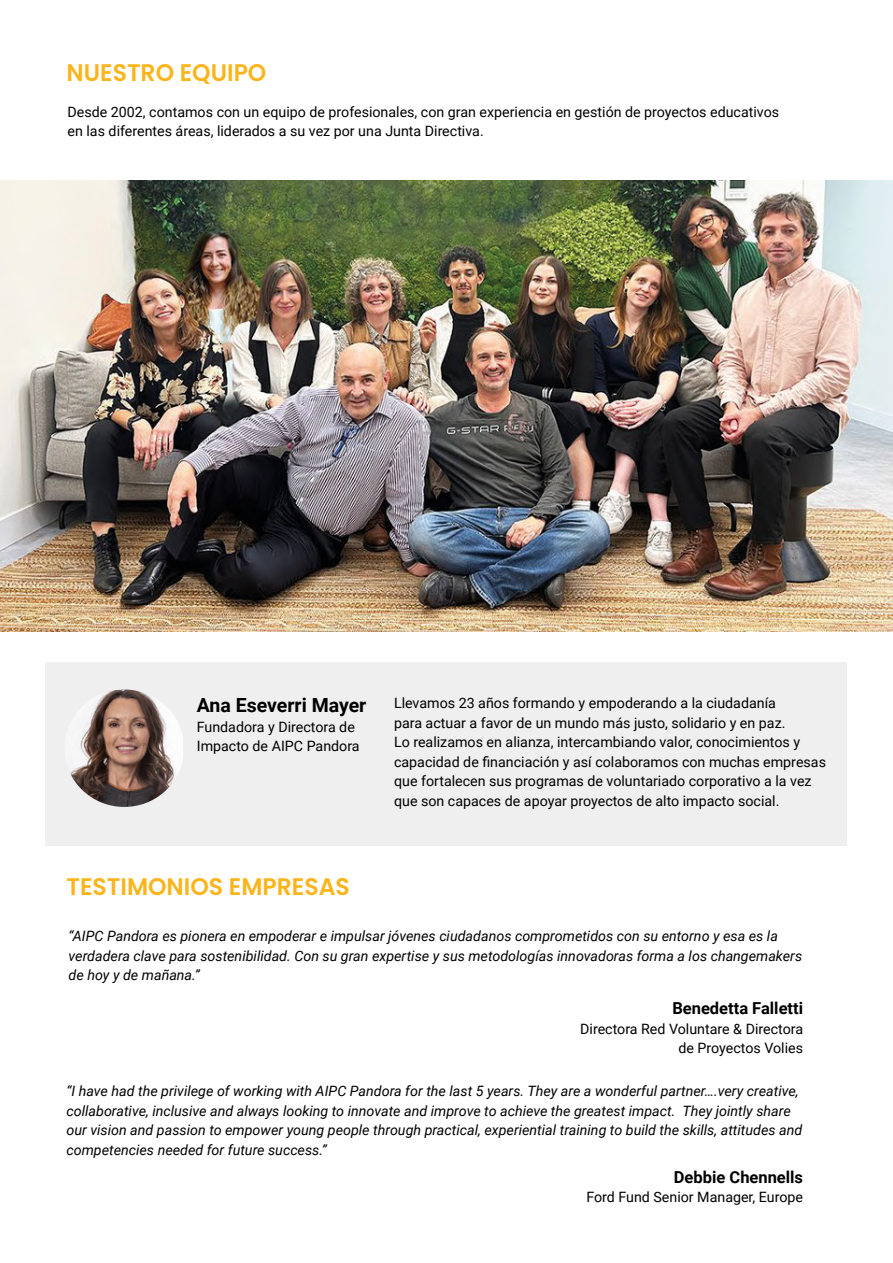
<style>
.page{position:relative;width:893px;height:1263px;background:#fff}
.page>*{position:absolute;margin:0;border:0;box-sizing:border-box;transform-origin:0 0}
.t1{font:600 24px "Poppins";color:#fab51d}
.t2{font:700 19.5px "Roboto";color:#000}
.t3{font:700 16.5px "Roboto";color:#000}
.t4{font:14.25px/19.5px "Roboto";color:#000}
.t5{font:italic 14.25px/19.5px "Roboto";color:#000}
</style>
<div class="page">
<div style="left:46px;top:662px;width:801px;height:184px;background:#efefef"></div>
<img style="left:0;top:181px;width:893px;height:450px">
<img style="left:70px;top:689px;width:113px;height:118px">
<h1 class="t1" style="left:66px;top:59px;width:201px">NUESTRO EQUIPO</h1>
<p class="t4" style="left:68px;top:102px;width:713px">Desde 2002, contamos con un equipo de profesionales, con gran experiencia en gestión de proyectos educativos en las diferentes áreas, liderados a su vez por una Junta Directiva.</p>
<h2 class="t2" style="left:197px;top:691px;width:171px">Ana Eseverri Mayer</h2>
<p class="t4" style="left:197px;top:716px;width:164px">Fundadora y Directora de<br>Impacto de AIPC Pandora</p>
<h1 class="t1" style="left:66px;top:873px;width:285px">TESTIMONIOS EMPRESAS</h1>
<p class="t4" style="left:394px;top:693px;width:433px">Llevamos 23 años formando y empoderando a la ciudadanía<br>para actuar a favor de un mundo más justo, solidario y en paz.<br>Lo realizamos en alianza, intercambiando valor, conocimientos y capacidad de financiación y así colaboramos con muchas empresas que fortalecen sus programas de voluntariado corporativo a la vez que son capaces de apoyar proyectos de alto impacto social.</p>
<p class="t5" style="left:69px;top:926px;width:735px">“AIPC Pandora es pionera en empoderar e impulsar jóvenes ciudadanos comprometidos con su entorno y esa es la verdadera clave para sostenibilidad. Con su gran expertise y sus metodologías innovadoras forma a los changemakers de hoy y de mañana.”</p>
<p class="t3" style="left:672px;top:997px;width:132px">Benedetta Falletti</p>
<p class="t4" style="left:580px;top:1018px;width:224px;text-align:right">Directora Red Voluntare &amp; Directora de Proyectos Volies</p>
<p class="t5" style="left:66px;top:1081px;width:737px">“I have had the privilege of working with AIPC Pandora for the last 5 years. They are a wonderful partner….very creative, collaborative, inclusive and always looking to innovate and improve to achieve the greatest impact. They jointly share our vision and passion to empower young people through practical, experiential training to build the skills, attitudes and competencies needed for future success.”</p>
<p class="t3" style="left:674px;top:1165px;width:131px">Debbie Chennells</p>
<p class="t4" style="left:586px;top:1187px;width:218px">Ford Fund Senior Manager, Europe</p>
</div>
